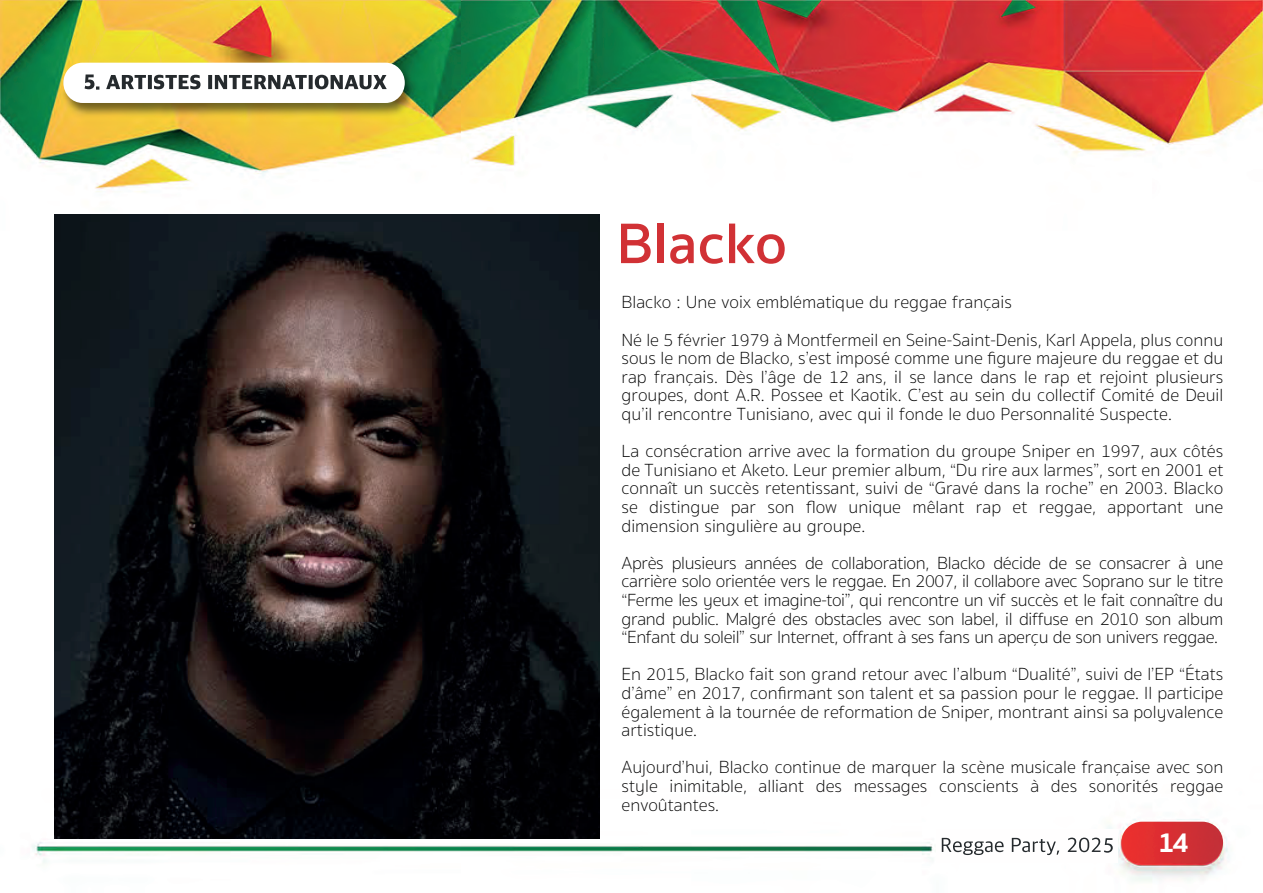
<style>
.page{position:relative;width:1263px;height:893px;background:#fff}
.page>*{position:absolute;margin:0;border:0;box-sizing:border-box;transform-origin:0 0}
.t1{font:600 58.5px "Sukhumvit Set";color:#d13135}
.t2{font:700 28.5px "Sukhumvit Set";color:#fff}
.t3{font:100 18px/18.6px "Sukhumvit Set";color:#000001;text-align:justify}
</style>
<div class="page">
<img style="left:0;top:0;width:1263px;height:881px">
<img style="left:63px;top:63px;width:342px;height:40px">
<img style="left:85px;top:74px;width:302px;height:15px">
<img style="left:1121px;top:822px;width:102px;height:41px">
<img style="left:54px;top:215px;width:546px;height:624px">
<div style="left:936px;top:829px;width:182px;height:34px;background:#fffefe"></div>
<img style="left:942px;top:838px;width:158px;height:17px">
<svg style="left:1104px;top:838px;width:9px;height:15px"></svg>
<h1 class="t1" style="left:617px;top:201px;width:172px">Blacko</h1>
<p class="t3" style="left:621px;top:284px;width:603px;line-height:37.2px">Blacko : Une voix emblématique du reggae français<br>Né le 5 février 1979 à Montfermeil en Seine-Saint-Denis, Karl Appela, plus connu</p>
<p class="t3" style="left:621px;top:349px;width:603px">sous le nom de Blacko, s’est imposé comme une figure majeure du reggae et du rap français. Dès l’âge de 12 ans, il se lance dans le rap et rejoint plusieurs groupes, dont A.R. Possee et Kaotik. C’est au sein du collectif Comité de Deuil qu’il rencontre Tunisiano, avec qui il fonde le duo Personnalité Suspecte.</p>
<p class="t3" style="left:621px;top:442px;width:603px">La consécration arrive avec la formation du groupe Sniper en 1997, aux côtés de Tunisiano et Aketo. Leur premier album, “Du rire aux larmes”, sort en 2001 et connaît un succès retentissant, suivi de “Gravé dans la roche” en 2003. Blacko se distingue par son flow unique mêlant rap et reggae, apportant une dimension singulière au groupe.</p>
<p class="t3" style="left:621px;top:554px;width:603px">Après plusieurs années de collaboration, Blacko décide de se consacrer à une carrière solo orientée vers le reggae. En 2007, il collabore avec Soprano sur le titre “Ferme les yeux et imagine-toi”, qui rencontre un vif succès et le fait connaître du grand public. Malgré des obstacles avec son label, il diffuse en 2010 son album “Enfant du soleil” sur Internet, offrant à ses fans un aperçu de son univers reggae.</p>
<p class="t3" style="left:621px;top:666px;width:603px">En 2015, Blacko fait son grand retour avec l’album “Dualité”, suivi de l’EP “États d’âme” en 2017, confirmant son talent et sa passion pour le reggae. Il participe également à la tournée de reformation de Sniper, montrant ainsi sa polyvalence artistique.</p>
<p class="t3" style="left:621px;top:759px;width:603px">Aujourd’hui, Blacko continue de marquer la scène musicale française avec son style inimitable, alliant des messages conscients à des sonorités reggae envoûtantes.</p>
<h2 class="t2" style="left:1158px;top:820px;width:32px">14</h2>
</div>
